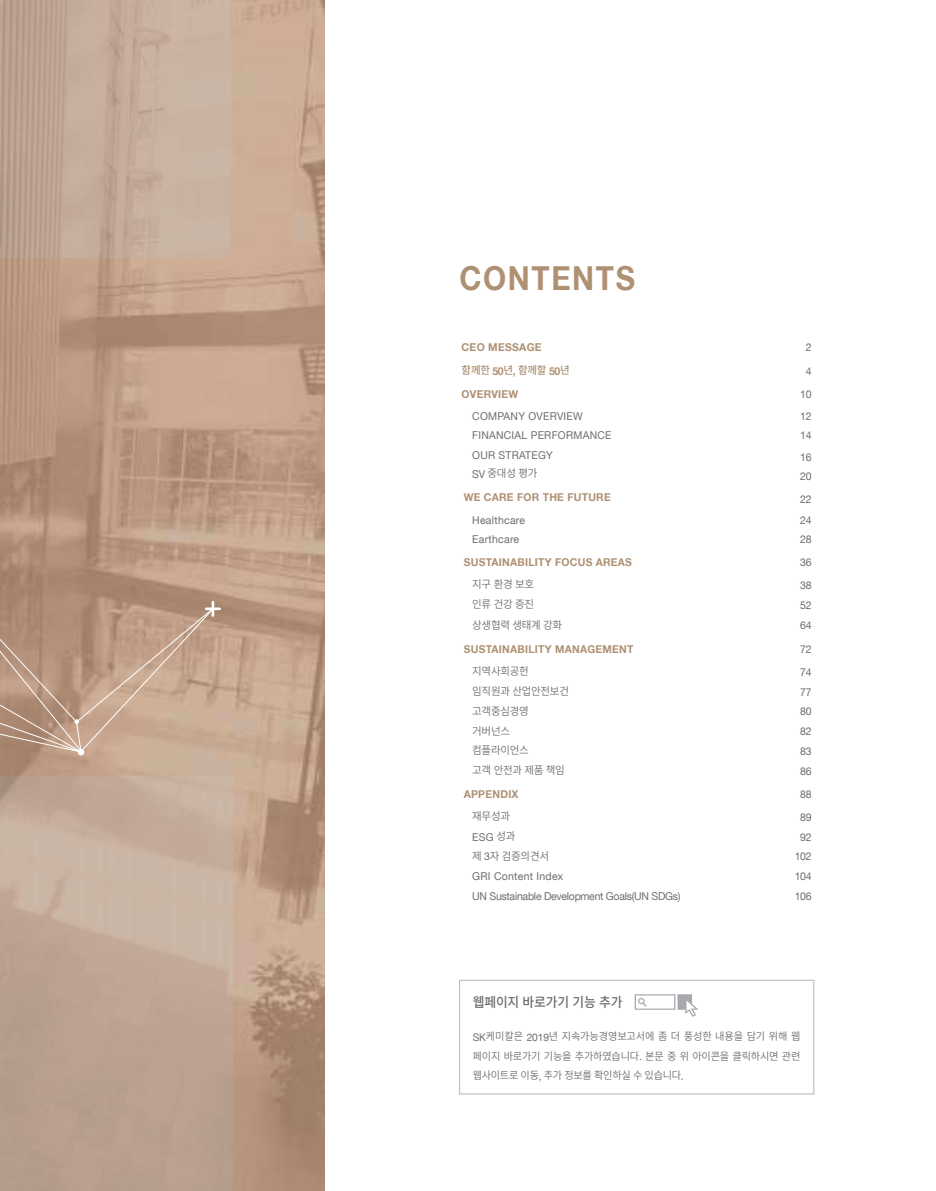
<style>
.page{position:relative;width:936px;height:1191px;background:#fff}
.page>*{position:absolute;margin:0;border:0;box-sizing:border-box;transform-origin:0 0}
.t1{font:700 33px "Helvetica 75";letter-spacing:.055em;color:#ae9072;scale:.9 1}
.t2{font:500 13.5px "Noto Sans CJ Kkr";letter-spacing:-.015em;color:#6c6d70;scale:.95 1}
.t3{font:10.8px "Helvetica Neue LT";letter-spacing:.02em;color:#6c6d70}
.t4{font:700 10.8px "Helvetica 75";letter-spacing:.025em;color:#ae9072;scale:.96 1}
.t5{font:600 10.8px "Noto Sans CJ Kkr";letter-spacing:-.025em;color:#6c6d70}
.t6{font:10.8px "Helvetica Neue LT";letter-spacing:.02em;color:#6c6d70;scale:.96 1}
.t7{font:10.8px "Helvetica Neue LT";letter-spacing:-.025em;color:#6c6d70}
.t8{font:500 10.8px "Noto Sans CJ Kkr";letter-spacing:-.025em;color:#ae9072}
.t9{font:700 10.8px "Helvetica 75";letter-spacing:.025em;color:#ae9072}
.t10{font:600 10.5px/19.5px "Noto Sans CJ Kkr";letter-spacing:-.02em;color:#6c6d70;text-align:justify}
.s1{font-family:"Helvetica 75";font-weight:700}
.s2{font-family:"Helvetica Neue LT";font-weight:400}
.s3{font-family:"Noto Sans CJ Kkr";font-weight:600}
</style>
<div class="page">
<img style="left:0;top:0;width:325px;height:1191px">
<svg style="left:634px;top:994px;width:64px;height:22px"></svg>
<div style="left:459px;top:979px;width:355px;height:115px;border:1px solid #bcbdc0"></div>
<svg style="left:0;top:91px;width:214px;height:665px"></svg>
<svg style="left:205px;top:601px;width:16px;height:16px"></svg>
<svg style="left:0;top:478px;width:93px;height:277px"></svg>
<h1 class="t1" style="left:459px;top:258px;width:196px">CONTENTS</h1>
<p class="t9" style="left:461px;top:341px;width:82px">CEO MESSAGE</p>
<p class="t3" style="left:805px;top:341px;width:7px">2</p>
<p class="t8" style="left:461px;top:364px;width:110px">함께한 <span class="s1">50</span>년<span class="s1">,</span> 함께할 <span class="s1">50</span>년</p>
<p class="t3" style="left:805px;top:364px;width:7px">4</p>
<p class="t4" style="left:461px;top:388px;width:61px">OVERVIEW</p>
<p class="t3" style="left:800px;top:388px;width:13px">10</p>
<p class="t6" style="left:472px;top:409px;width:117px">COMPANY OVERVIEW</p>
<p class="t3" style="left:800px;top:409px;width:13px">12</p>
<p class="t6" style="left:472px;top:429px;width:146px">FINANCIAL PERFORMANCE</p>
<p class="t3" style="left:800px;top:429px;width:13px">14</p>
<p class="t6" style="left:472px;top:448px;width:85px">OUR STRATEGY</p>
<p class="t3" style="left:800px;top:450px;width:13px">16</p>
<p class="t5" style="left:472px;top:467px;width:67px"><span class="s2">SV</span> 중대성 평가</p>
<p class="t3" style="left:800px;top:469px;width:13px">20</p>
<p class="t4" style="left:463px;top:490px;width:155px">WE CARE FOR THE FUTURE</p>
<p class="t3" style="left:800px;top:492px;width:13px">22</p>
<p class="t3" style="left:472px;top:513px;width:54px">Healthcare</p>
<p class="t3" style="left:800px;top:513px;width:13px">24</p>
<p class="t3" style="left:472px;top:533px;width:48px">Earthcare</p>
<p class="t3" style="left:800px;top:533px;width:13px">28</p>
<p class="t4" style="left:463px;top:555px;width:177px">SUSTAINABILITY FOCUS AREAS</p>
<p class="t3" style="left:800px;top:556px;width:13px">36</p>
<p class="t5" style="left:472px;top:578px;width:63px">지구 환경 보호</p>
<p class="t3" style="left:800px;top:578px;width:13px">38</p>
<p class="t5" style="left:472px;top:598px;width:63px">인류 건강 증진</p>
<p class="t3" style="left:800px;top:598px;width:13px">52</p>
<p class="t5" style="left:472px;top:618px;width:91px">상생협력 생태계 강화</p>
<p class="t3" style="left:800px;top:619px;width:13px">64</p>
<p class="t4" style="left:463px;top:642px;width:178px">SUSTAINABILITY MANAGEMENT</p>
<p class="t3" style="left:800px;top:642px;width:13px">72</p>
<p class="t5" style="left:472px;top:665px;width:58px">지역사회공헌</p>
<p class="t3" style="left:800px;top:665px;width:13px">74</p>
<p class="t5" style="left:472px;top:685px;width:98px">임직원과 산업안전보건</p>
<p class="t3" style="left:800px;top:685px;width:13px">77</p>
<p class="t5" style="left:472px;top:705px;width:58px">고객중심경영</p>
<p class="t3" style="left:800px;top:705px;width:13px">80</p>
<p class="t5" style="left:472px;top:724px;width:39px">거버넌스</p>
<p class="t3" style="left:800px;top:725px;width:13px">82</p>
<p class="t5" style="left:472px;top:744px;width:58px">컴플라이언스</p>
<p class="t3" style="left:800px;top:744px;width:13px">83</p>
<p class="t5" style="left:472px;top:764px;width:94px">고객 안전과 제품 책임</p>
<p class="t3" style="left:800px;top:764px;width:13px">86</p>
<p class="t4" style="left:463px;top:787px;width:59px">APPENDIX</p>
<p class="t3" style="left:800px;top:787px;width:13px">88</p>
<p class="t5" style="left:472px;top:810px;width:39px">재무성과</p>
<p class="t3" style="left:800px;top:810px;width:13px">89</p>
<p class="t3" style="left:472px;top:830px;width:45px">ESG <span class="s3">성과</span></p>
<p class="t3" style="left:800px;top:830px;width:13px">92</p>
<p class="t5" style="left:472px;top:850px;width:78px">제 <span class="s2">3</span>자 검증의견서</p>
<p class="t3" style="left:794px;top:850px;width:18px">102</p>
<p class="t3" style="left:472px;top:870px;width:93px">GRI Content Index</p>
<p class="t3" style="left:794px;top:870px;width:18px">104</p>
<p class="t7" style="left:472px;top:889px;width:210px">UN Sustainable Development Goals(UN SDGs)</p>
<p class="t3" style="left:794px;top:889px;width:18px">106</p>
<p class="t2" style="left:473px;top:994px;width:159px">웹페이지 바로가기 기능 추가</p>
<p class="t10" style="left:472px;top:1027px;width:329px"><span class="s2">SK</span>케미칼은 <span class="s2">2019</span>년 지속가능경영보고서에 좀 더 풍성한 내용을 담기 위해 웹 페이지 바로가기 기능을 추가하였습니다<span class="s2">.</span> 본문 중 위 아이콘을 클릭하시면 관련 웹사이트로 이동<span class="s2">,</span> 추가 정보를 확인하실 수 있습니다<span class="s2">.</span></p>
</div>
